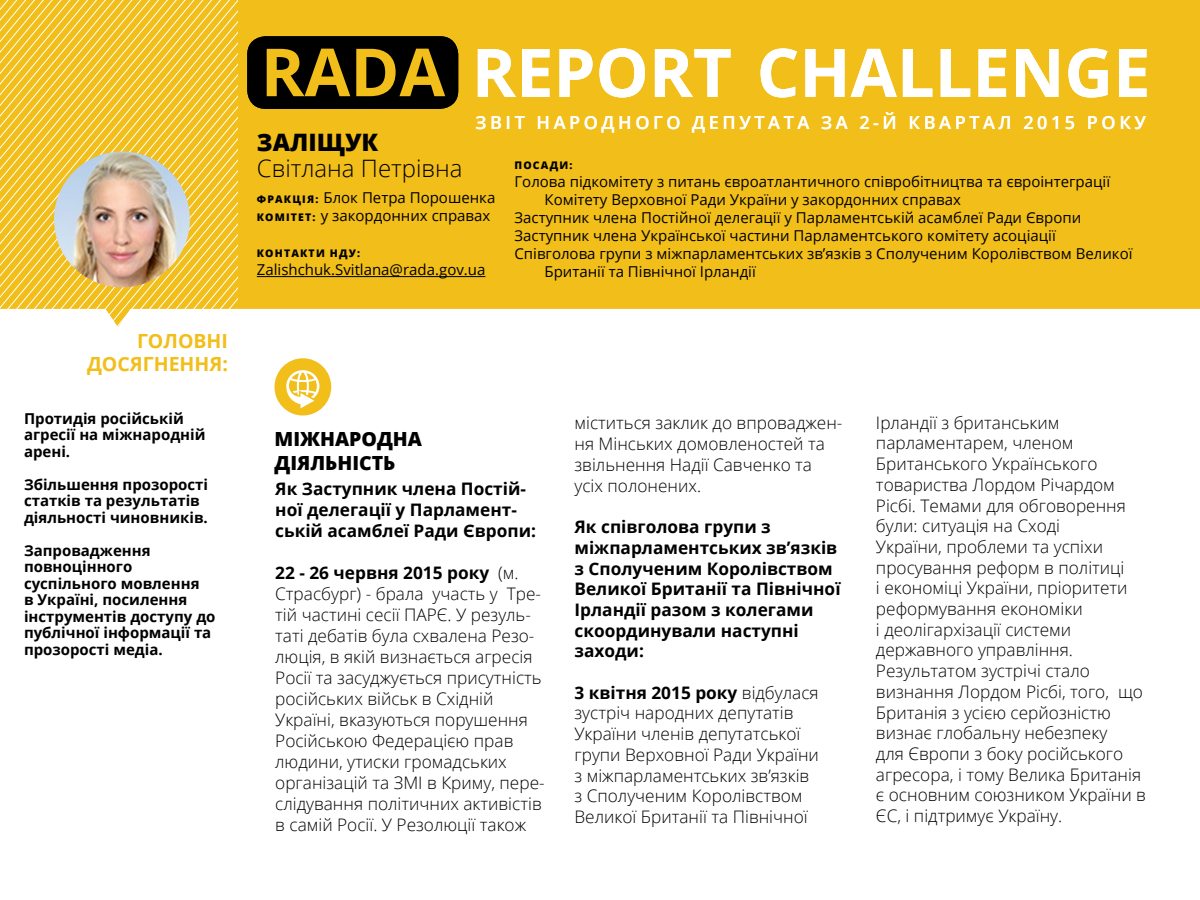
<style>
.page{position:relative;width:1200px;height:900px;background:#fff}
.page>*{position:absolute;margin:0;border:0;box-sizing:border-box;transform-origin:0 0}
.t1{font:700 67.05px "Open Sans";color:#fff}
.t2{font:300 24px "Open Sans";color:#000}
.t3{font:800 24px "Open Sans";color:#000}
.t4{font:800 19.5px/23.4px "Open Sans";color:#000}
.t5{font:700 19.5px/23.4px "Open Sans";color:#f2be1a;text-align:right}
.t6{font:600 18px "Open Sans";letter-spacing:.2em;color:#fff}
.t7{font:300 17.25px/20.7px "Open Sans";color:#000}
.t8{font:700 17.25px/20.7px "Open Sans";color:#000}
.t9{font:15px/18px "Open Sans";color:#000}
.t10{font:700 15px/16.5px "Open Sans";color:#000}
.t11{font:800 10.5px "Open Sans";letter-spacing:.11em;color:#000}
.s1{font-size:66.3px;color:#f2be1a}
.s2{font-weight:800;font-size:10.5px}
.s3{font-weight:700}
</style>
<div class="page">
<svg style="left:0;top:0;width:239px;height:309px;background:#f3c73b"></svg>
<div style="left:239px;top:0;width:961px;height:358px;background:#f2be1a"></div>
<div style="left:105px;top:309px;width:1095px;height:83px;background:#fff"></div>
<svg style="left:275px;top:358px;width:56px;height:58px"></svg>
<div style="left:247px;top:36px;width:211px;height:73px;background:#000;border-radius:18px"></div>
<img style="left:54px;top:152px;width:136px;height:135px;border-radius:68px">
<hr style="left:257px;top:276px;width:228px;height:1px;background:#000">
<p class="t5" style="left:87px;top:328px;width:142px">ГОЛОВНІ<br>ДОСЯГНЕННЯ:</p>
<p class="t10" style="left:24px;top:410px;width:183px">Протидія російській агресії на міжнародній арені.</p>
<p class="t10" style="left:24px;top:476px;width:186px">Збільшення прозорості статків та результатів діяльності чиновників.</p>
<p class="t10" style="left:24px;top:542px;width:193px">Запровадження повноцінного суспільного мовлення<br>в Україні, посилення інструментів доступу до публічної інформації та прозорості медіа.</p>
<h1 class="t1" style="left:261px;top:25px;width:891px"><span class="s1">RADA</span> REPORT CHALLENGE</h1>
<h2 class="t3" style="left:257px;top:124px;width:123px">ЗАЛІЩУК</h2>
<h2 class="t2" style="left:257px;top:152px;width:207px">Світлана Петрівна</h2>
<p class="t9" style="left:257px;top:189px;width:240px"><span class="s2">ФРАКЦІЯ:</span> Блок Петра Порошенка<br><span class="s2">КОМІТЕТ:</span> у закордонних справах</p>
<p class="t11" style="left:257px;top:246px;width:105px">КОНТАКТИ НДУ:</p>
<p class="t9" style="left:257px;top:261px;width:230px">Zalishchuk.Svitlana@rada.gov.ua</p>
<p class="t6" style="left:476px;top:110px;width:672px">ЗВІТ НАРОДНОГО ДЕПУТАТА ЗА 2-Й КВАРТАЛ 2015 РОКУ</p>
<p class="t11" style="left:514px;top:157px;width:59px">ПОСАДИ:</p>
<p class="t9" style="left:514px;top:172px;width:597px">Голова підкомітету з питань євроатлантичного співробітництва та євроінтеграції</p>
<p class="t9" style="left:544px;top:190px;width:418px">Комітету Верховної Ради України у закордонних справах</p>
<p class="t9" style="left:514px;top:208px;width:568px">Заступник члена Постійної делегації у Парламентській асамблеї Ради Європи</p>
<p class="t9" style="left:514px;top:226px;width:543px">Заступник члена Української частини Парламентського комітету асоціації</p>
<p class="t9" style="left:514px;top:244px;width:620px">Співголова групи з міжпарламентських зв’язків з Сполученим Королівством Великої</p>
<p class="t9" style="left:544px;top:262px;width:213px">Британії та Північної Ірландії</p>
<p class="t4" style="left:274px;top:427px;width:149px">МІЖНАРОДНА<br>ДІЯЛЬНІСТЬ</p>
<p class="t8" style="left:275px;top:478px;width:262px">Як Заступник члена Постій&shy;ної делегації у Парламент&shy;ській асамблеї Ради Європи:</p>
<p class="t7" style="left:275px;top:562px;width:271px"><span class="s3">22 - 26 червня 2015 року</span> (м.<br>Страсбург) - брала участь у Тре&shy;тій частині сесії ПАРЄ. У резуль&shy;таті дебатів була схвалена Резо&shy;люція, в якій визнається агресія<br>Росії та засуджується присутність російських військ в Східній<br>Україні, вказуються порушення<br>Російською Федерацією прав людини, утиски громадських організацій та ЗМІ в Криму, пере&shy;слідування політичних активістів в самій Росії. У Резолюції також</p>
<p class="t7" style="left:574px;top:412px;width:269px">міститься заклик до впроваджен&shy;ня Мінських домовленостей та звільнення Надії Савченко та усіх полонених.</p>
<p class="t8" style="left:574px;top:516px;width:268px">Як співголова групи з міжпарламентських зв’язків з Сполученим Королівством<br>Великої Британії та Північної<br>Ірландії разом з колегами скоординували наступні заходи:</p>
<p class="t7" style="left:574px;top:682px;width:246px"><span class="s3">3 квітня 2015 року</span> відбулася зустріч народних депутатів<br>України членів депутатської групи Верховної Ради України з міжпарламентських зв’язків з Сполученим Королівством<br>Великої Британії та Північної</p>
<p class="t7" style="left:876px;top:412px;width:271px">Ірландії з британським парламентарем, членом<br>Британського Українського товариства Лордом Річардом<br>Рісбі. Темами для обговорення були: ситуація на Сході<br>України, проблеми та успіхи просування реформ в політиці<br>і економіці України, пріоритети реформування економіки<br>і деолігархізації системи державного управління.<br>Результатом зустрічі стало визнання Лордом Рісбі, того, що<br>Британія з усією серйозністю визнає глобальну небезпеку<br>для Європи з боку російського агресора, і тому Велика Британія є основним союзником України в<br>ЄС, і підтримує Україну.</p>
</div>
